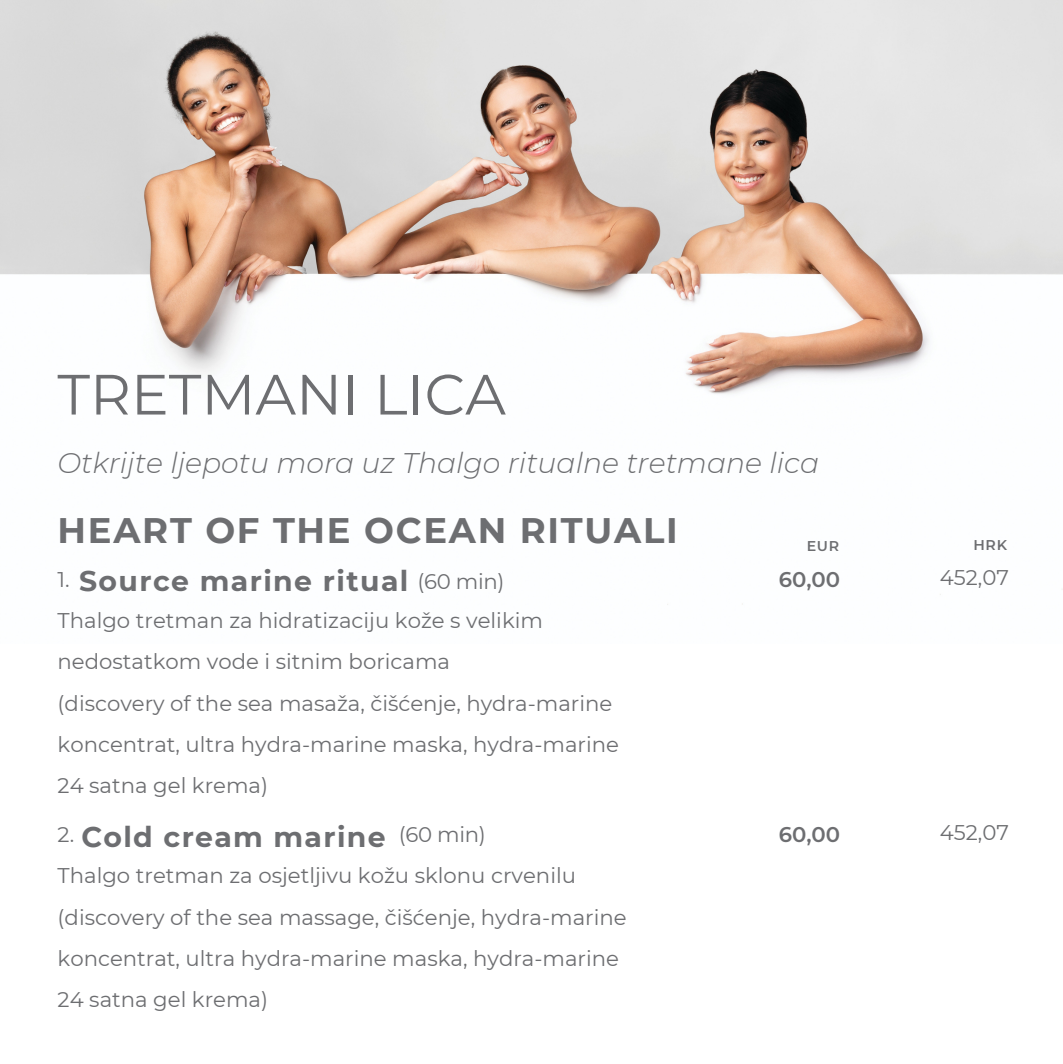
<style>
.page{position:relative;width:1063px;height:1064px;background:#fff}
.page>*{position:absolute;margin:0;border:0;box-sizing:border-box;transform-origin:0 0}
.t1{font:56.75px "Montserrat";color:#6d6e71}
.t2{font:700 35.5px "Montserrat";letter-spacing:.05em;color:#6d6e71}
.t3{font:italic 300 28.25px "Montserrat";color:#6d6e71}
.t4{font:700 28.25px "Montserrat";letter-spacing:.05em;color:#6d6e71}
.t5{font:21.25px/41.2px "Montserrat";color:#6d6e71}
.t6{font:600 21.25px "Montserrat";color:#6d6e71}
.t7{font:600 14.25px "Montserrat";letter-spacing:.05em;color:#6d6e71}
</style>
<div class="page">
<img style="left:0;top:0;width:1062px;height:605px">
<h1 class="t1" style="left:57px;top:359px;width:450px">TRETMANI LICA</h1>
<h3 class="t3" style="left:57px;top:445px;width:763px">Otkrijte ljepotu mora uz Thalgo ritualne tretmane lica</h3>
<h2 class="t2" style="left:58px;top:509px;width:621px">HEART OF THE OCEAN RITUALI</h2>
<p class="t5" style="left:58px;top:558px;width:563px">1.<br>Thalgo tretman za hidratizaciju kože s velikim nedostatkom vode i sitnim boricama<br>(discovery of the sea masaža, čišćenje, hydra-marine koncentrat, ultra hydra-marine maska, hydra-marine 24 satna gel krema)</p>
<p class="t5" style="left:58px;top:813px;width:570px">2.<br>Thalgo tretman za osjetljivu kožu sklonu crvenilu (discovery of the sea massage, čišćenje, hydra-marine koncentrat, ultra hydra-marine maska, hydra-marine 24 satna gel krema)</p>
<p class="t7" style="left:807px;top:537px;width:34px">EUR</p>
<p class="t7" style="left:973px;top:536px;width:35px">HRK</p>
<h3 class="t4" style="left:79px;top:564px;width:331px">Source marine ritual</h3>
<p class="t5" style="left:940px;top:557px;width:71px">452,07</p>
<p class="t6" style="left:778px;top:566px;width:63px">60,00</p>
<p class="t5" style="left:417px;top:560px;width:89px">(60 min)</p>
<h3 class="t4" style="left:81px;top:819px;width:306px">Cold cream marine</h3>
<p class="t5" style="left:940px;top:811px;width:71px">452,07</p>
<p class="t5" style="left:399px;top:813px;width:89px">(60 min)</p>
<p class="t6" style="left:778px;top:821px;width:63px">60,00</p>
</div>
